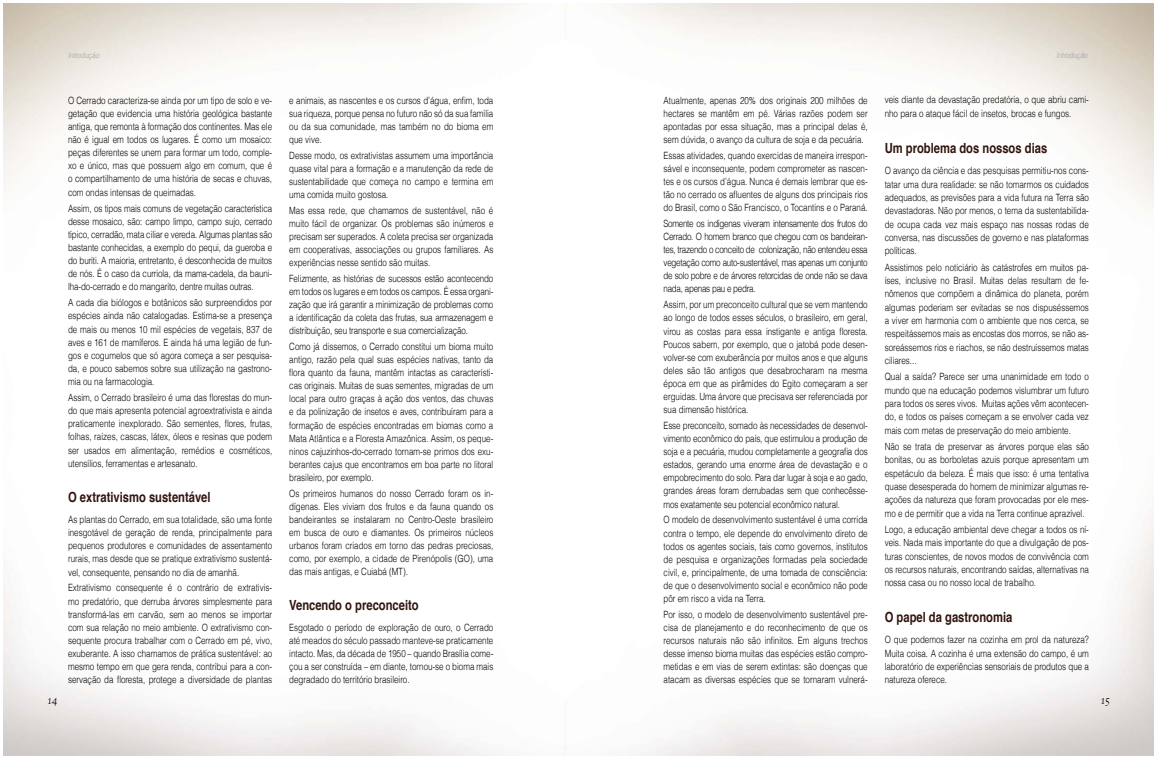
<style>
.page{position:relative;width:1157px;height:760px;background:#fff}
.page>*{position:absolute;margin:0;border:0;box-sizing:border-box;transform-origin:0 0}
.t1{font:700 14px "Helvetica";color:#31140d;scale:.8 1}
.t2{font:12px "Apple Chancery";color:#000;scale:.8 1}
.t3{font:300 10px/13.1px "Helvetica";color:#000;text-align:justify;scale:.8 1}
.t4{font:italic 300 8px "Helvetica";color:#9c9e9f;scale:.8 1}
</style>
<div class="page">
<p class="t4" style="left:68px;top:50px;width:40px">Introdução</p>
<p class="t4" style="left:1056px;top:50px;width:40px">Introdução</p>
<p class="t3" style="left:68px;top:93px;width:257px">O Cerrado caracteriza-se ainda por um tipo de solo e ve&shy;getação que evidencia uma história geológica bastante antiga, que remonta à formação dos continentes. Mas ele não é igual em todos os lugares. É como um mosaico: peças diferentes se unem para formar um todo, comple&shy;xo e único, mas que possuem algo em comum, que é o compartilhamento de uma história de secas e chuvas, com ondas intensas de queimadas.</p>
<p class="t3" style="left:68px;top:201px;width:257px">Assim, os tipos mais comuns de vegetação característica desse mosaico, são: campo limpo, campo sujo, cerrado típico, cerradão, mata ciliar e vereda. Algumas plantas são bastante conhecidas, a exemplo do pequi, da gueroba e do buriti. A maioria, entretanto, é desconhecida de muitos de nós. É o caso da curriola, da mama-cadela, da bauni&shy;lha-do-cerrado e do mangarito, dentre muitas outras.</p>
<p class="t3" style="left:68px;top:296px;width:257px">A cada dia biólogos e botânicos são surpreendidos por espécies ainda não catalogadas. Estima-se a presença de mais ou menos 10 mil espécies de vegetais, 837 de aves e 161 de mamíferos. E ainda há uma legião de fun&shy;gos e cogumelos que só agora começa a ser pesquisa&shy;da, e pouco sabemos sobre sua utilização na gastrono&shy;mia ou na farmacologia.</p>
<p class="t3" style="left:68px;top:391px;width:257px">Assim, o Cerrado brasileiro é uma das florestas do mun&shy;do que mais apresenta potencial agroextrativista e ainda praticamente inexplorado. São sementes, flores, frutas, folhas, raízes, cascas, látex, óleos e resinas que podem ser usados em alimentação, remédios e cosméticos, utensílios, ferramentas e artesanato.</p>
<h1 class="t1" style="left:68px;top:485px;width:180px">O extrativismo sustentável</h1>
<p class="t3" style="left:68px;top:513px;width:257px">As plantas do Cerrado, em sua totalidade, são uma fonte inesgotável de geração de renda, principalmente para pequenos produtores e comunidades de assentamento rurais, mas desde que se pratique extrativismo sustentá&shy;vel, consequente, pensando no dia de amanhã.</p>
<p class="t3" style="left:68px;top:581px;width:257px">Extrativismo consequente é o contrário de extrativis&shy;mo predatório, que derruba árvores simplesmente para transformá-las em carvão, sem ao menos se importar com sua relação no meio ambiente. O extrativismo con&shy;sequente procura trabalhar com o Cerrado em pé, vivo, exuberante. A isso chamamos de prática sustentável: ao mesmo tempo em que gera renda, contribui para a con&shy;servação da floresta, protege a diversidade de plantas</p>
<p class="t3" style="left:289px;top:93px;width:257px">e animais, as nascentes e os cursos d’água, enfim, toda sua riqueza, porque pensa no futuro não só da sua família ou da sua comunidade, mas também no do bioma em que vive.</p>
<p class="t3" style="left:289px;top:148px;width:257px">Desse modo, os extrativistas assumem uma importância quase vital para a formação e a manutenção da rede de sustentabilidade que começa no campo e termina em uma comida muito gostosa.</p>
<p class="t3" style="left:289px;top:204px;width:257px">Mas essa rede, que chamamos de sustentável, não é muito fácil de organizar. Os problemas são inúmeros e precisam ser superados. A coleta precisa ser organizada em cooperativas, associações ou grupos familiares. As experiências nesse sentido são muitas.</p>
<p class="t3" style="left:289px;top:272px;width:257px">Felizmente, as histórias de sucessos estão acontecendo em todos os lugares e em todos os campos. É essa organi&shy;zação que irá garantir a minimização de problemas como a identificação da coleta das frutas, sua armazenagem e distribuição, seu transporte e sua comercialização.</p>
<p class="t3" style="left:289px;top:340px;width:257px">Como já dissemos, o Cerrado constitui um bioma muito antigo, razão pela qual suas espécies nativas, tanto da flora quanto da fauna, mantêm intactas as característi&shy;cas originais. Muitas de suas sementes, migradas de um local para outro graças à ação dos ventos, das chuvas e da polinização de insetos e aves, contribuíram para a formação de espécies encontradas em biomas como a Mata Atlântica e a Floresta Amazônica. Assim, os peque&shy;ninos cajuzinhos-do-cerrado tornam-se primos dos exu&shy;berantes cajus que encontramos em boa parte no litoral brasileiro, por exemplo.</p>
<p class="t3" style="left:289px;top:486px;width:257px">Os primeiros humanos do nosso Cerrado foram os in&shy;dígenas. Eles viviam dos frutos e da fauna quando os bandeirantes se instalaram no Centro-Oeste brasileiro em busca de ouro e diamantes. Os primeiros núcleos urbanos foram criados em torno das pedras preciosas, como, por exemplo, a cidade de Pirenópolis (GO), uma das mais antigas, e Cuiabá (MT).</p>
<h1 class="t1" style="left:289px;top:594px;width:163px">Vencendo o preconceito</h1>
<p class="t3" style="left:289px;top:621px;width:257px">Esgotado o período de exploração de ouro, o Cerrado até meados do século passado manteve-se praticamente intacto. Mas, da década de 1950 – quando Brasília come&shy;çou a ser construída – em diante, tornou-se o bioma mais degradado do território brasileiro.</p>
<p class="t3" style="left:663px;top:93px;width:257px">Atualmente, apenas 20% dos originais 200 milhões de hectares se mantêm em pé. Várias razões podem ser apontadas por essa situação, mas a principal delas é, sem dúvida, o avanço da cultura de soja e da pecuária.</p>
<p class="t3" style="left:663px;top:149px;width:257px">Essas atividades, quando exercidas de maneira irrespon&shy;sável e inconsequente, podem comprometer as nascen&shy;tes e os cursos d’água. Nunca é demais lembrar que es&shy;tão no cerrado os afluentes de alguns dos principais rios do Brasil, como o São Francisco, o Tocantins e o Paraná.</p>
<p class="t3" style="left:663px;top:217px;width:257px">Somente os indígenas viveram intensamente dos frutos do Cerrado. O homem branco que chegou com os bandeiran&shy;tes, trazendo o conceito de colonização, não entendeu essa vegetação como auto-sustentável, mas apenas um conjunto de solo pobre e de árvores retorcidas de onde não se dava nada, apenas pau e pedra.</p>
<p class="t3" style="left:663px;top:298px;width:257px">Assim, por um preconceito cultural que se vem mantendo ao longo de todos esses séculos, o brasileiro, em geral, virou as costas para essa instigante e antiga floresta.<br>Poucos sabem, por exemplo, que o jatobá pode desen&shy;volver-se com exuberância por muitos anos e que alguns deles são tão antigos que desabrocharam na mesma época em que as pirâmides do Egito começaram a ser erguidas. Uma árvore que precisava ser referenciada por sua dimensão histórica.</p>
<p class="t3" style="left:663px;top:419px;width:257px">Esse preconceito, somado às necessidades de desenvol&shy;vimento econômico do país, que estimulou a produção de soja e a pecuária, mudou completamente a geografia dos estados, gerando uma enorme área de devastação e o empobrecimento do solo. Para dar lugar à soja e ao gado, grandes áreas foram derrubadas sem que conhecêsse&shy;mos exatamente seu potencial econômico natural.</p>
<p class="t3" style="left:663px;top:513px;width:257px">O modelo de desenvolvimento sustentável é uma corrida contra o tempo, ele depende do envolvimento direto de todos os agentes sociais, tais como governos, institutos de pesquisa e organizações formadas pela sociedade civil, e, principalmente, de uma tomada de consciência: de que o desenvolvimento social e econômico não pode pôr em risco a vida na Terra.</p>
<p class="t3" style="left:663px;top:607px;width:257px">Por isso, o modelo de desenvolvimento sustentável pre&shy;cisa de planejamento e do reconhecimento de que os recursos naturais não são infinitos. Em alguns trechos desse imenso bioma muitas das espécies estão compro&shy;metidas e em vias de serem extintas: são doenças que atacam as diversas espécies que se tornaram vulnerá-</p>
<p class="t3" style="left:884px;top:93px;width:257px;line-height:13.4px">veis diante da devastação predatória, o que abriu cami&shy;nho para o ataque fácil de insetos, brocas e fungos.</p>
<h1 class="t1" style="left:884px;top:136px;width:205px">Um problema dos nossos dias</h1>
<p class="t3" style="left:884px;top:164px;width:257px;line-height:13.4px">O avanço da ciência e das pesquisas permitiu-nos cons&shy;tatar uma dura realidade: se não tomarmos os cuidados adequados, as previsões para a vida futura na Terra são devastadoras. Não por menos, o tema da sustentabilida&shy;de ocupa cada vez mais espaço nas nossas rodas de conversa, nas discussões de governo e nas plataformas políticas.</p>
<p class="t3" style="left:884px;top:260px;width:257px;line-height:13.4px">Assistimos pelo noticiário às catástrofes em muitos pa&shy;íses, inclusive no Brasil. Muitas delas resultam de fe&shy;nômenos que compõem a dinâmica do planeta, porém algumas poderiam ser evitadas se nos dispuséssemos a viver em harmonia com o ambiente que nos cerca, se respeitássemos mais as encostas dos morros, se não as&shy;soreássemos rios e riachos, se não destruíssemos matas ciliares...</p>
<p class="t3" style="left:884px;top:370px;width:257px">Qual a saída? Parece ser uma unanimidade em todo o mundo que na educação podemos vislumbrar um futuro para todos os seres vivos. Muitas ações vêm acontecen&shy;do, e todos os países começam a se envolver cada vez mais com metas de preservação do meio ambiente.</p>
<p class="t3" style="left:884px;top:439px;width:257px">Não se trata de preservar as árvores porque elas são bonitas, ou as borboletas azuis porque apresentam um espetáculo da beleza. É mais que isso: é uma tentativa quase desesperada do homem de minimizar algumas re&shy;açoões da natureza que foram provocadas por ele mes&shy;mo e de permitir que a vida na Terra continue aprazível.</p>
<p class="t3" style="left:884px;top:522px;width:257px">Logo, a educação ambiental deve chegar a todos os ní&shy;veis. Nada mais importante do que a divulgação de pos&shy;turas conscientes, de novos modos de convivência com os recursos naturais, encontrando saídas, alternativas na nossa casa ou no nosso local de trabalho.</p>
<h1 class="t1" style="left:884px;top:605px;width:161px">O papel da gastronomia</h1>
<p class="t3" style="left:884px;top:633px;width:257px;line-height:13.4px">O que podemos fazer na cozinha em prol da natureza?<br>Muita coisa. A cozinha é uma extensão do campo, é um laboratório de experiências sensoriais de produtos que a natureza oferece.</p>
<p class="t2" style="left:47px;top:690px;width:14px">14</p>
<p class="t2" style="left:1100px;top:690px;width:12px">15</p>
</div>
